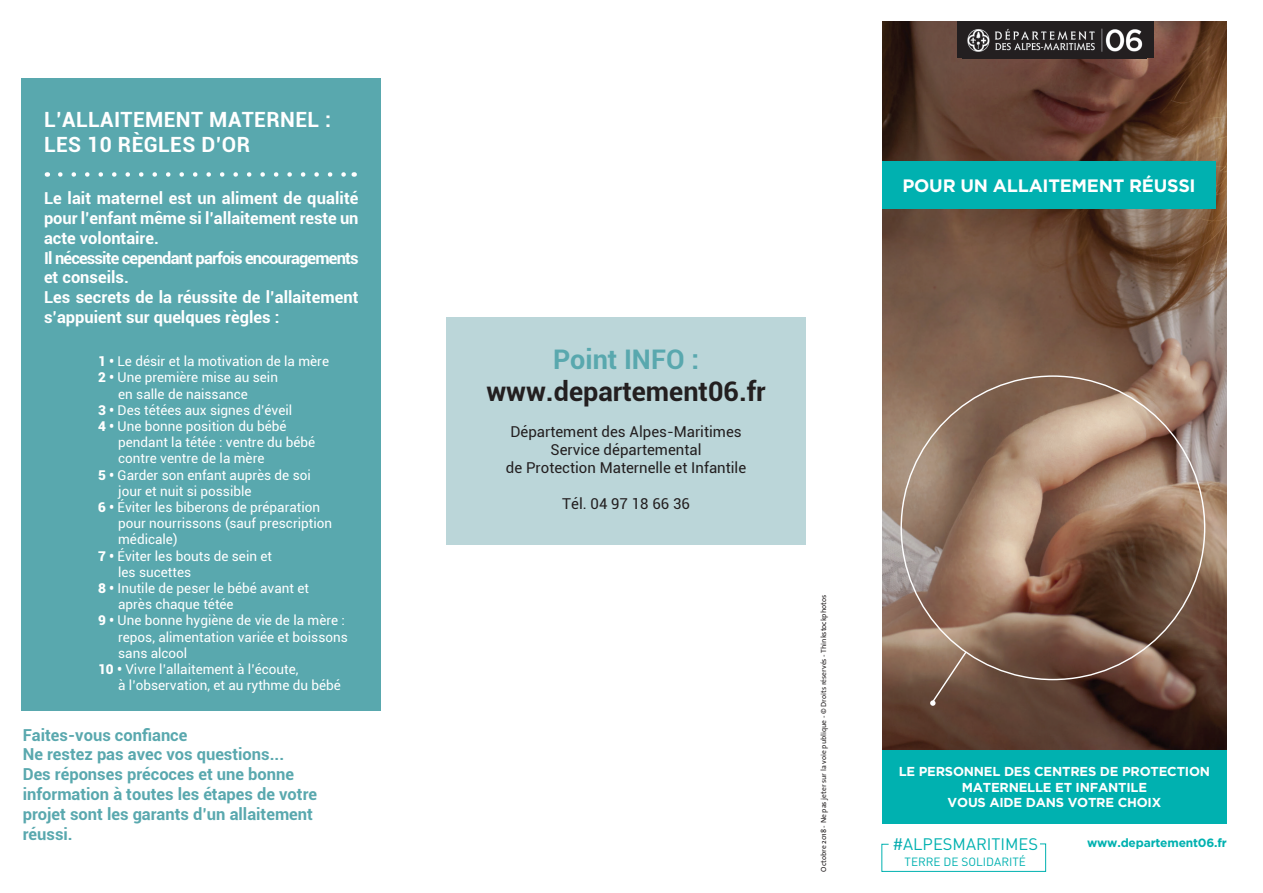
<style>
.page{position:relative;width:1263px;height:893px;background:#fff}
.page>*{position:absolute;margin:0;border:0;box-sizing:border-box;transform-origin:0 0}
.t1{font:700 27px "Roboto";color:#231f20}
.t2{font:700 27px "Roboto";color:#59a8ae}
.t3{font:700 21px/25.2px "Roboto";letter-spacing:.02em;color:#fff}
.t4{font:700 18px "Gotham";letter-spacing:-.015em;color:#fff}
.t5{font:700 16.5px/19.8px "Roboto";color:#fff}
.t6{font:700 16.5px/19.8px "Roboto";color:#59a8ae}
.t7{font:16.5px "DIN";color:#00b1b0}
.t8{font:15px/18px "Roboto";color:#231f20;text-align:center}
.t9{font:13.5px "Roboto";color:#fff}
.t10{font:700 13.05px/15.6px "Gotham";letter-spacing:-.015em;color:#fff;text-align:center}
.t11{font:700 12px "Gotham";letter-spacing:-.015em;color:#00b1b0}
.t12{font:11.85px "DIN";color:#00b1b0}
.t13{font:7.5px "The Sans";color:#231f20}
.s1{font-weight:900}
.s2{color:#00aaad}
</style>
<div class="page">
<div style="left:21px;top:79px;width:360px;height:632px;background:#59a8ae"></div>
<div style="left:446px;top:318px;width:360px;height:227px;background:#bbd6d9"></div>
<svg style="left:60px;top:172px;width:286px;height:5px"></svg>
<img style="left:882px;top:21px;width:345px;height:729px">
<div style="left:882px;top:750px;width:345px;height:74px;background:#00b1b0"></div>
<svg style="left:930px;top:650px;width:38px;height:56px"></svg>
<div style="left:957px;top:21px;width:197px;height:37px;background:#231f20"></div>
<img style="left:967px;top:28px;width:176px;height:24px">
<svg style="left:881px;top:843px;width:165px;height:29px"></svg>
<div style="left:882px;top:162px;width:333px;height:47px;background:#00b1b0"></div>
<h2 class="t3" style="left:44px;top:106px;width:289px">L’ALLAITEMENT MATERNEL :<br>LES 10 RÈGLES D’OR</h2>
<p class="t5" style="left:44px;top:188px;width:316px">Le lait maternel est un aliment de qualité pour l’enfant même si l’allaitement reste un acte volontaire.<br>Il nécessite cependant parfois encouragements et conseils.<br>Les secrets de la réussite de l’allaitement s’appuient sur quelques règles :</p>
<p class="t9" style="left:98px;top:352px;width:233px"><span class="s1">1 •</span> Le désir et la motivation de la mère</p>
<p class="t9" style="left:98px;top:368px;width:181px"><span class="s1">2 •</span> Une première mise au sein</p>
<p class="t9" style="left:118px;top:384px;width:131px">en salle de naissance</p>
<p class="t9" style="left:98px;top:400px;width:196px"><span class="s1">3 •</span> Des tétées aux signes d’éveil</p>
<p class="t9" style="left:98px;top:417px;width:190px"><span class="s1">4 •</span> Une bonne position du bébé</p>
<p class="t9" style="left:118px;top:433px;width:199px">pendant la tétée : ventre du bébé</p>
<p class="t9" style="left:118px;top:449px;width:148px">contre ventre de la mère</p>
<p class="t9" style="left:98px;top:465px;width:214px"><span class="s1">5 •</span> Garder son enfant auprès de soi</p>
<p class="t9" style="left:118px;top:481px;width:135px">jour et nuit si possible</p>
<p class="t9" style="left:98px;top:498px;width:224px"><span class="s1">6 •</span> Éviter les biberons de préparation</p>
<p class="t9" style="left:118px;top:514px;width:215px">pour nourrissons (sauf prescription</p>
<p class="t9" style="left:118px;top:530px;width:61px">médicale)</p>
<p class="t9" style="left:98px;top:546px;width:175px"><span class="s1">7 •</span> Éviter les bouts de sein et</p>
<p class="t9" style="left:118px;top:562px;width:74px">les sucettes</p>
<p class="t9" style="left:98px;top:579px;width:212px"><span class="s1">8 •</span> Inutile de peser le bébé avant et</p>
<p class="t9" style="left:118px;top:595px;width:117px">après chaque tétée</p>
<p class="t9" style="left:98px;top:611px;width:248px"><span class="s1">9 •</span> Une bonne hygiène de vie de la mère :</p>
<p class="t9" style="left:118px;top:627px;width:231px">repos, alimentation variée et boissons</p>
<p class="t9" style="left:118px;top:643px;width:71px">sans alcool</p>
<p class="t9" style="left:98px;top:660px;width:202px"><span class="s1">10 •</span> Vivre l’allaitement à l’écoute,</p>
<p class="t9" style="left:118px;top:676px;width:224px">à l’observation, et au rythme du bébé</p>
<p class="t6" style="left:23px;top:724px;width:296px">Faites-vous confiance<br>Ne restez pas avec vos questions...<br>Des réponses précoces et une bonne information à toutes les étapes de votre projet sont les garants d’un allaitement réussi.</p>
<h1 class="t2" style="left:553px;top:340px;width:147px">Point INFO :</h1>
<h1 class="t1" style="left:486px;top:373px;width:281px">www.departement06.fr</h1>
<p class="t8" style="left:506px;top:422px;width:242px">Département des Alpes-Maritimes<br>Service départemental<br>de Protection Maternelle et Infantile</p>
<p class="t8" style="left:562px;top:494px;width:129px">Tél. 04 97 18 66 36</p>
<p class="t13" style="left:817px;top:872px;width:278px;rotate:-90deg">Octobre 2018 - Ne pas jeter sur la voie publique - © Droits réservés - Thinkstockphotos</p>
<h3 class="t4" style="left:902px;top:175px;width:295px">POUR UN ALLAITEMENT RÉUSSI</h3>
<p class="t10" style="left:899px;top:763px;width:313px">LE PERSONNEL DES CENTRES DE PROTECTION<br>MATERNELLE ET INFANTILE<br>VOUS AIDE DANS VOTRE CHOIX</p>
<p class="t7" style="left:892px;top:834px;width:147px"><span class="s2">#</span>ALPESMARITIMES</p>
<p class="t12" style="left:904px;top:854px;width:123px">TERRE DE SOLIDARITÉ</p>
<p class="t11" style="left:1087px;top:835px;width:141px">www.departement06.fr</p>
</div>
